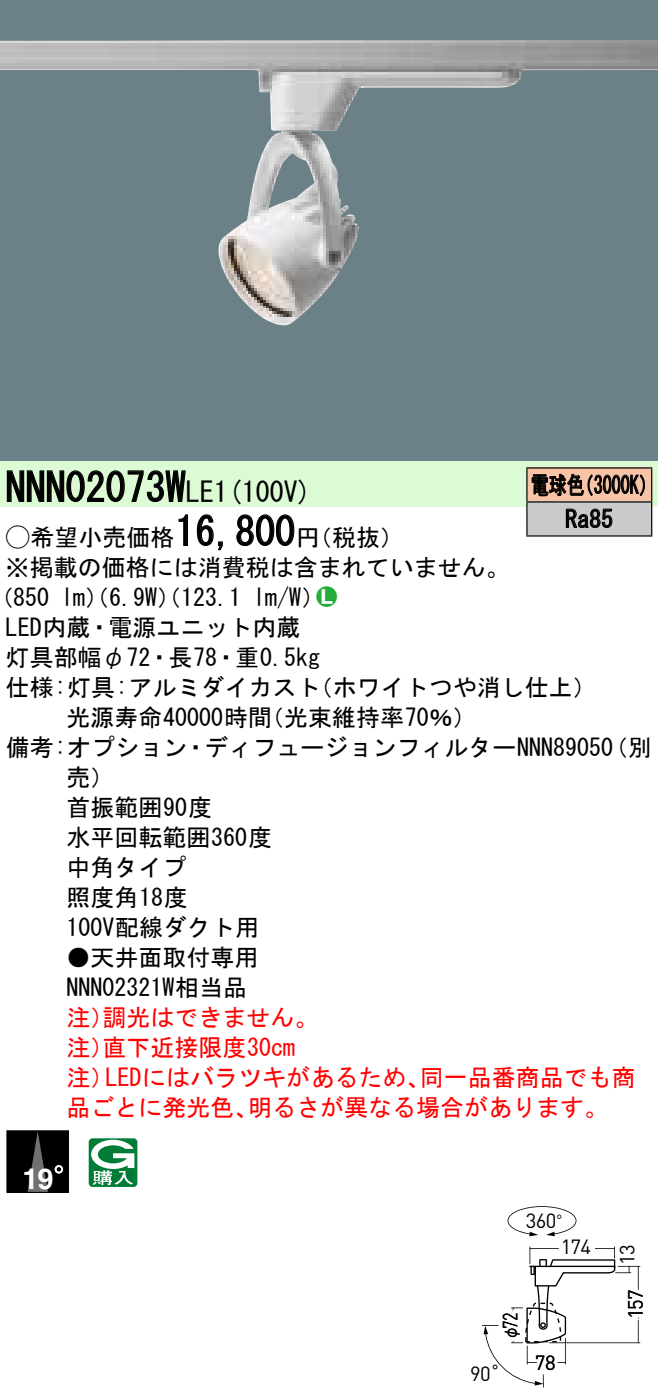
<style>
.page{position:relative;width:658px;height:1399px;background:#fff}
.page>*{position:absolute;margin:0;border:0;box-sizing:border-box;transform-origin:0 0}
.t1{font:40px "MS Gothic";color:#000}
.t2{font:700 28.8px "Helvetica LT Std";color:#fff}
.t3{font:28px "MS Gothic";color:#000}
.t4{font:24px/30px "MS Gothic";color:#000}
.t5{font:24px/30px "MS Gothic";color:#f00}
.t6{font:24px/34px "MS Gothic";color:#000;scale:.75 1}
.t7{font:24px "Ford Classification 1";color:#23ac38}
.t8{font:20.4px "DINOT";letter-spacing:-.025em;color:#000}
.t9{font:20.4px "DINOT";letter-spacing:-.025em;color:#000;scale:.8 1}
.t10{font:18px "Gothic BBB Pro Medium 90 pv RKSJ H";color:#000;scale:.8 1}
.s1{font-size:40px}
.s2{font-family:"Ford Classification 1"}
.s3{color:#fff}
.s4{font-family:"Gothic BBB Pro Medium 90 pv RKSJ H";font-size:18px}
</style>
<div class="page">
<div style="left:0;top:0;width:658px;height:462px;background:#6c8087"></div>
<img style="left:0;top:40px;width:658px;height:286px">
<div style="left:0;top:462px;width:658px;height:45px;background:#dcfad4"></div>
<svg style="left:6px;top:470px;width:180px;height:32px"></svg>
<svg style="left:178px;top:514px;width:10px;height:32px"></svg>
<svg style="left:196px;top:514px;width:27px;height:37px"></svg>
<svg style="left:236px;top:514px;width:59px;height:32px"></svg>
<div style="left:7px;top:1131px;width:61px;height:61px;background:#000"></div>
<svg style="left:27px;top:1132px;width:21px;height:59px"></svg>
<div style="left:7px;top:1130px;width:62px;height:63px;border:1px solid #000"></div>
<svg style="left:55px;top:1165px;width:8px;height:8px"></svg>
<svg style="left:89px;top:1138px;width:48px;height:49px"></svg>
<div style="left:527px;top:468px;width:124px;height:34px;background:#f7c4a7"></div>
<div style="left:527px;top:502px;width:124px;height:34px;background:#cacaca"></div>
<hr style="left:526px;top:467px;width:126px;height:2px;background:#000">
<hr style="left:526px;top:468px;width:1px;height:33px;background:#000">
<hr style="left:651px;top:468px;width:1px;height:33px;background:#000">
<hr style="left:526px;top:501px;width:126px;height:2px;background:#000">
<hr style="left:526px;top:502px;width:1px;height:33px;background:#000">
<hr style="left:651px;top:502px;width:1px;height:33px;background:#000">
<hr style="left:526px;top:535px;width:126px;height:2px;background:#000">
<svg style="left:531px;top:473px;width:114px;height:24px"></svg>
<svg style="left:565px;top:508px;width:47px;height:20px"></svg>
<svg style="left:482px;top:1206px;width:159px;height:181px"></svg>
<h1 class="t1" style="left:6px;top:467px;width:162px">NNN02073</h1>
<p class="t3" style="left:166px;top:478px;width:147px"><span class="s1">W</span>LE (1 100 (V</p>
<h1 class="t1" style="left:175px;top:511px;width:121px">16,800</h1>
<p class="t4" style="left:6px;top:522px;width:505px"><span class="s2">A</span>希望小売価格<br>※掲載の価格には消費税は含まれていません。</p>
<p class="t7" style="left:316px;top:585px;width:22px">2<span class="s3">7</span></p>
<p class="t4" style="left:296px;top:522px;width:109px">（円税抜(</p>
<p class="t4" style="left:253px;top:582px;width:73px">l m (W/</p>
<p class="t4" style="left:-11px;top:582px;width:62px">（850</p>
<p class="t4" style="left:6px;top:612px;width:296px">LED内蔵・電源ユニット内蔵</p>
<p class="t4" style="left:6px;top:642px;width:316px">灯具部幅φ72・長78・重0.5kg</p>
<p class="t4" style="left:61px;top:582px;width:182px">lm）（6.9 ）（W 123.1</p>
<p class="t6" style="left:565px;top:468px;width:65px;text-indent:-34px">電球色<br>Ra85</p>
<p class="t6" style="left:575px;top:468px;width:109px">（3000 (K</p>
<p class="t4" style="left:260px;top:672px;width:218px;text-indent:-254px">仕様:灯具:アルミダイカスト<br>（光束維持率70％(</p>
<p class="t4" style="left:309px;top:672px;width:290px">（ホワイトつや消し仕上(</p>
<p class="t4" style="left:66px;top:702px;width:207px">光源寿命40000時間</p>
<p class="t4" style="left:66px;top:732px;width:548px;text-indent:-61px">備考:オプション・ディフュージョンフィルターNNN89050売(<br>首振範囲90度<br>水平回転範囲360度<br>中角タイプ<br>照度角18度<br>100V配線ダクト用</p>
<p class="t4" style="left:66px;top:942px;width:193px">●天井面取付専用<br>NNN02321W相当品</p>
<p class="t5" style="left:102px;top:1002px;width:217px">調光はできません。</p>
<p class="t5" style="left:102px;top:1002px;width:194px;text-indent:-36px">注）<br>直下近接限度30cm</p>
<p class="t5" style="left:66px;top:1032px;width:49px">注）</p>
<p class="t4" style="left:604px;top:732px;width:49px">（別</p>
<p class="t5" style="left:66px;top:1062px;width:49px">注）</p>
<p class="t5" style="left:105px;top:1062px;width:326px">LEDにはバラツキがあるため、</p>
<p class="t5" style="left:420px;top:1062px;width:217px">同一品番商品でも商</p>
<p class="t5" style="left:66px;top:1092px;width:193px">品ごとに発光色、</p>
<p class="t5" style="left:248px;top:1092px;width:362px">明るさが異なる場合があります。</p>
<p class="t2" style="left:23px;top:1161px;width:33px">19</p>
<p class="t8" style="left:525px;top:1207px;width:50px">360<span class="s4">°</span></p>
<p class="t9" style="left:496px;top:1329px;width:22px;rotate:-90deg">72</p>
<p class="t10" style="left:495px;top:1340px;width:19px;rotate:-90deg">φ</p>
<p class="t8" style="left:470px;top:1359px;width:32px">90˚</p>
<p class="t8" style="left:561px;top:1233px;width:32px">174</p>
<p class="t8" style="left:613px;top:1265px;width:22px;rotate:-90deg">13</p>
<p class="t8" style="left:621px;top:1319px;width:32px;rotate:-90deg">157</p>
<p class="t8" style="left:535px;top:1348px;width:22px">78</p>
</div>
